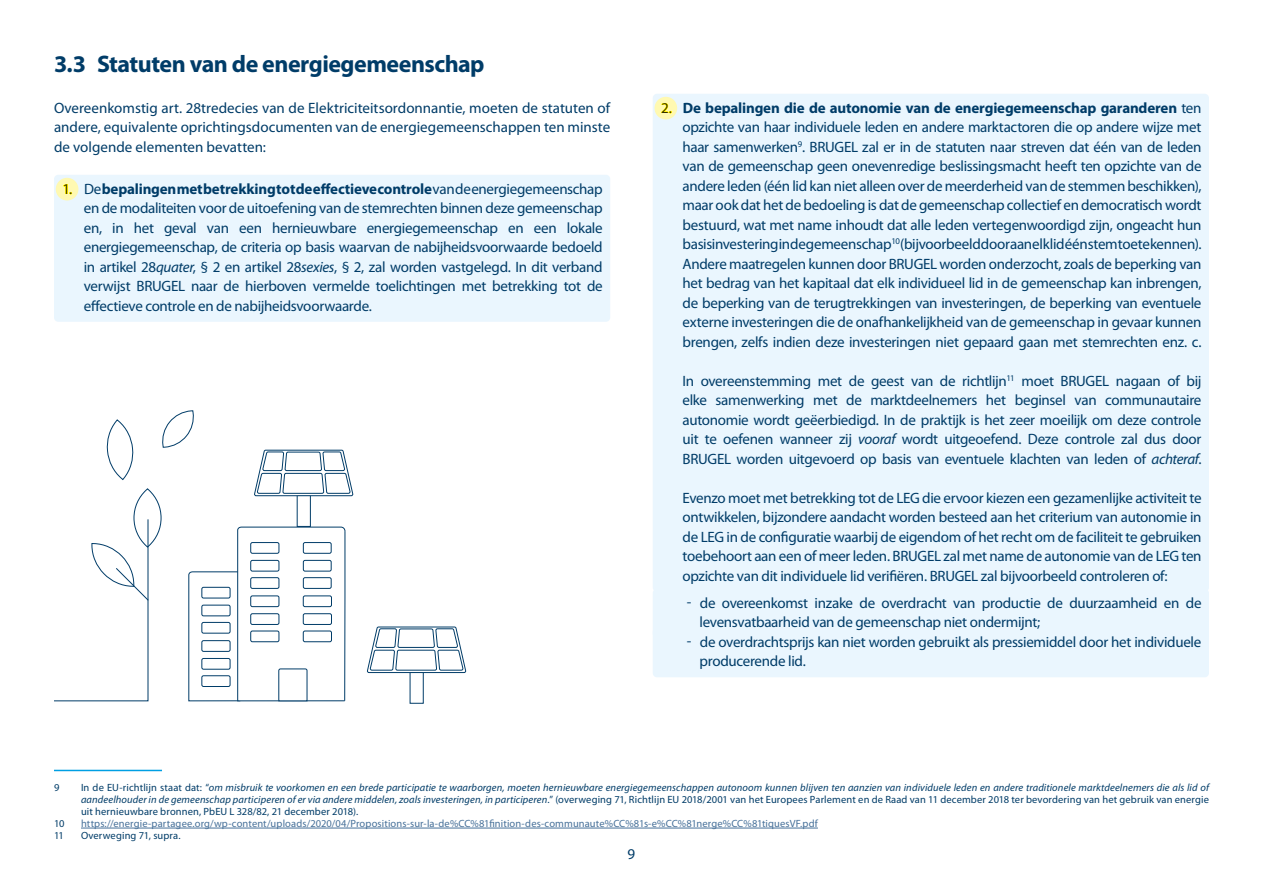
<style>
.page{position:relative;width:1263px;height:893px;background:#fff}
.page>*{position:absolute;margin:0;border:0;box-sizing:border-box;transform-origin:0 0}
.t1{font:700 24px "Myriad Pro";letter-spacing:-.02em;color:#003c68}
.BODY{font:15px/19.5px "Myriad Pro";letter-spacing:-.02em;color:#003c68;text-align:justify}
.FOOTNOTE{font:italic 10.5px/12px "Myriad Pro";letter-spacing:.01em;color:#003c68;text-align:justify}
.FOOTNOTE-2{font:10.5px "Myriad Pro";letter-spacing:.01em;color:#467099}
.FOOTNOTE-3{font:10.5px "Myriad Pro";letter-spacing:.01em;color:#003c68}
.s1{font-weight:700}
.s2{font-style:italic}
.s3{font-style:normal}
</style>
<div class="page">
<hr style="left:81px;top:828px;width:737px;height:1px;background:#467099">
<div style="left:54px;top:175px;width:556px;height:147px;background:#eaf6fe;border-radius:4px"></div>
<div style="left:653px;top:94px;width:556px;height:498px;background:#eaf6fe;border-radius:4px"></div>
<div style="left:653px;top:589px;width:556px;height:49px;background:#eaf6fe;border-radius:4px"></div>
<div style="left:653px;top:628px;width:556px;height:49px;background:#eaf6fe;border-radius:4px"></div>
<div style="left:56px;top:178px;width:22px;height:22px;background:#fff9b1;border-radius:50%"></div>
<div style="left:654px;top:97px;width:23px;height:22px;background:#fff9b1;border-radius:50%"></div>
<div style="left:297px;top:495px;width:14px;height:32px;background:#fff;border:1px solid #003c68"></div>
<svg style="left:254px;top:449px;width:100px;height:47px"></svg>
<div style="left:410px;top:672px;width:14px;height:32px;background:#fff;border:1px solid #003c68"></div>
<svg style="left:367px;top:626px;width:100px;height:47px"></svg>
<svg style="left:54px;top:488px;width:108px;height:284px"></svg>
<svg style="left:162px;top:410px;width:32px;height:38px"></svg>
<svg style="left:106px;top:419px;width:28px;height:62px"></svg>
<svg style="left:188px;top:526px;width:158px;height:176px"></svg>
<p class="t1" style="left:54px;top:50px;width:432px">3.3 Statuten van de energiegemeenschap</p>
<p class="BODY" style="left:54px;top:98px;width:558px">Overeenkomstig art. 28tredecies van de Elektriciteitsordonnantie, moeten de statuten of andere, equivalente oprichtingsdocumenten van de energiegemeenschappen ten minste de volgende elementen bevatten:</p>
<p class="BODY" style="left:84px;top:179px;width:520px;text-indent:-21px">1. De <span class="s1">bepalingen met betrekking tot de effectieve controle</span> van de energiegemeenschap en de modaliteiten voor de uitoefening van de stemrechten binnen deze gemeenschap en, in het geval van een hernieuwbare energiegemeenschap en een lokale energiegemeenschap, de criteria op basis waarvan de nabijheidsvoorwaarde bedoeld in artikel 28<span class="s2">quater</span>, § 2 en artikel 28<span class="s2">sexies</span>, § 2, zal worden vastgelegd. In dit verband verwijst BRUGEL naar de hierboven vermelde toelichtingen met betrekking tot de effectieve controle en de nabijheidsvoorwaarde.</p>
<p class="BODY" style="left:682px;top:98px;width:520px;text-indent:-21px">2. <span class="s1">De bepalingen die de autonomie van de energiegemeenschap garanderen</span> ten opzichte van haar individuele leden en andere marktactoren die op andere wijze met haar samenwerken<sup>9</sup>. BRUGEL zal er in de statuten naar streven dat één van de leden van de gemeenschap geen onevenredige beslissingsmacht heeft ten opzichte van de andere leden (één lid kan niet alleen over de meerderheid van de stemmen beschikken), maar ook dat het de bedoeling is dat de gemeenschap collectief en democratisch wordt bestuurd, wat met name inhoudt dat alle leden vertegenwoordigd zijn, ongeacht hun basisinvestering in de gemeenschap<sup>10</sup> (bijvoorbeeld door aan elk lid één stem toe te kennen).<br>Andere maatregelen kunnen door BRUGEL worden onderzocht, zoals de beperking van het bedrag van het kapitaal dat elk individueel lid in de gemeenschap kan inbrengen, de beperking van de terugtrekkingen van investeringen, de beperking van eventuele externe investeringen die de onafhankelijkheid van de gemeenschap in gevaar kunnen brengen, zelfs indien deze investeringen niet gepaard gaan met stemrechten enz. c.</p>
<p class="BODY" style="left:682px;top:371px;width:520px">In overeenstemming met de geest van de richtlijn<sup>11</sup> moet BRUGEL nagaan of bij elke samenwerking met de marktdeelnemers het beginsel van communautaire autonomie wordt geëerbiedigd. In de praktijk is het zeer moeilijk om deze controle uit te oefenen wanneer zij <span class="s2">vooraf</span> wordt uitgeoefend. Deze controle zal dus door BRUGEL worden uitgevoerd op basis van eventuele klachten van leden of <span class="s2">achteraf</span>.</p>
<p class="BODY" style="left:682px;top:488px;width:520px">Evenzo moet met betrekking tot de LEG die ervoor kiezen een gezamenlijke activiteit te ontwikkelen, bijzondere aandacht worden besteed aan het criterium van autonomie in de LEG in de configuratie waarbij de eigendom of het recht om de faciliteit te gebruiken toebehoort aan een of meer leden. BRUGEL zal met name de autonomie van de LEG ten opzichte van dit individuele lid verifiëren. BRUGEL zal bijvoorbeeld controleren of:</p>
<p class="BODY" style="left:699px;top:593px;width:503px;text-indent:-13px">ʰ de overeenkomst inzake de overdracht van productie de duurzaamheid en de levensvatbaarheid van de gemeenschap niet ondermijnt;</p>
<p class="BODY" style="left:699px;top:632px;width:503px;text-indent:-13px">ʰ de overdrachtsprijs kan niet worden gebruikt als pressiemiddel door het individuele producerende lid.</p>
<p class="FOOTNOTE-3" style="left:54px;top:782px;width:7px">9</p>
<p class="FOOTNOTE" style="left:81px;top:782px;width:1129px"><span class="s3">In de EU-richtlijn staat dat: “</span>om misbruik te voorkomen en een brede participatie te waarborgen, moeten hernieuwbare energiegemeenschappen autonoom kunnen blijven ten aanzien van individuele leden en andere traditionele marktdeelnemers die als lid of aandeelhouder in de gemeenschap participeren of er via andere middelen, zoals investeringen, in participeren<span class="s3">.” (overweging 71, Richtlijn EU 2018/2001 van het Europees Parlement en de Raad van 11 december 2018 ter bevordering van het gebruik van energie uit hernieuwbare bronnen, PbEU L 328/82, 21 december 2018).</span></p>
<p class="FOOTNOTE-3" style="left:54px;top:818px;width:12px">10</p>
<p class="FOOTNOTE-2" style="left:81px;top:818px;width:738px">https://energie-partagee.org/wp-content/uploads/2020/04/Propositions-sur-la-de%CC%81finition-des-communaute%CC%81s-e%CC%81nerge%CC%81tiquesVF.pdf</p>
<p class="FOOTNOTE-3" style="left:54px;top:830px;width:11px">11</p>
<p class="FOOTNOTE-3" style="left:81px;top:830px;width:101px">Overweging 71, supra.</p>
<p class="BODY" style="left:628px;top:844px;width:9px">9</p>
</div>
